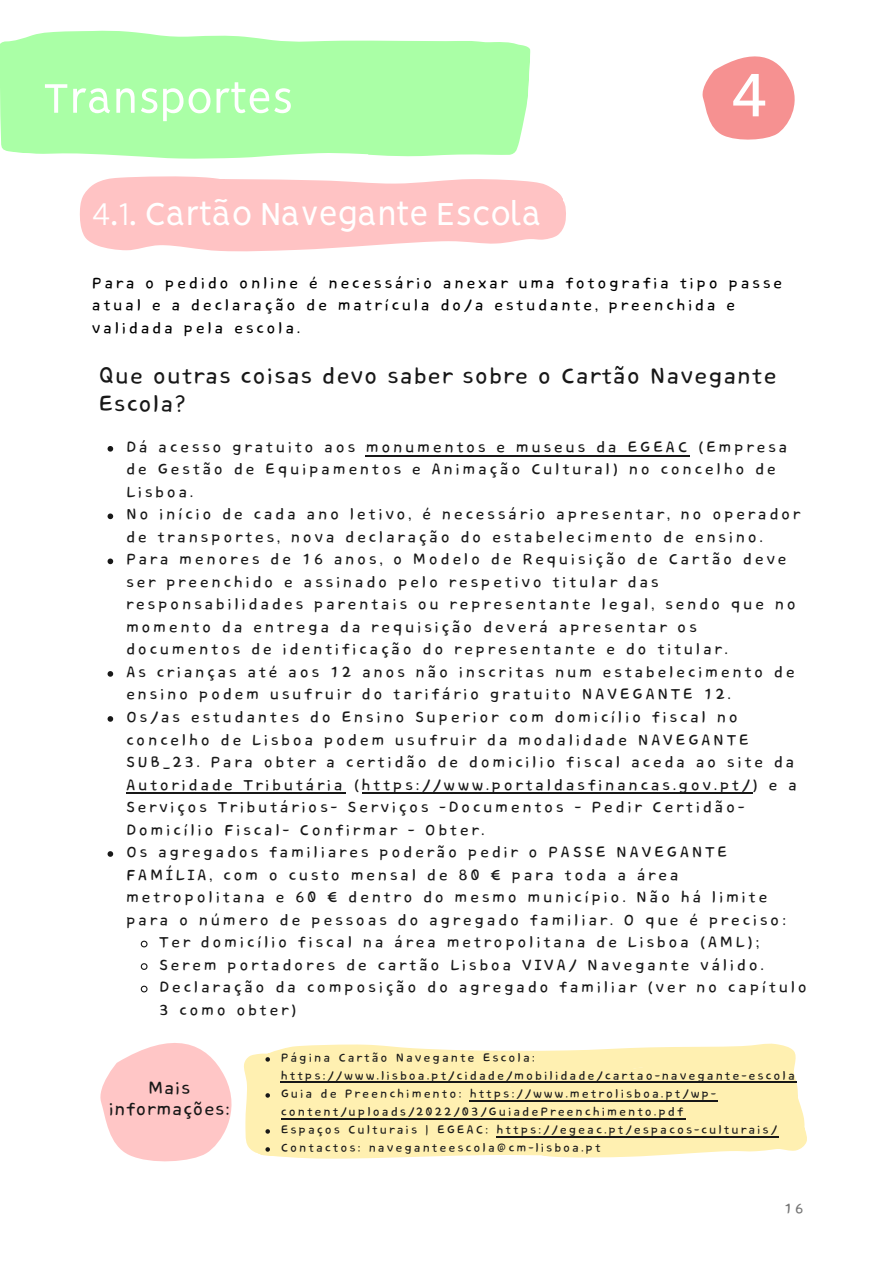
<style>
.page{position:relative;width:894px;height:1264px;background:#fff}
.page>*{position:absolute;margin:0;border:0;box-sizing:border-box;transform-origin:0 0}
.t1{font:78.45px "RTL Sondos Bold";color:#fff}
.t2{font:51.75px "RTL Sondos Regular";color:#fff}
.t3{font:39.75px "RTL Sondos Regular";color:#fff}
.t4{font:28.5px/28.2px "Core Bandi Face";color:#181818}
.t5{font:22.5px/21.3px "Core Bandi Face";color:#181818;text-align:center}
.t6{font:19.5px/22.5px "Core Bandi Face";letter-spacing:.1em;color:#181818}
.t7{font:19.5px/22.5px "Core Bandi Face";letter-spacing:.1em;color:#000}
.t8{font:18px "Core Bandi Face";color:#767676}
.t9{font:15px/18px "Core Bandi Face";letter-spacing:.1em;color:#181818}
</style>
<div class="page">
<svg style="left:0;top:30px;width:531px;height:129px;background:#b2ffaf"></svg>
<svg style="left:702px;top:56px;width:93px;height:84px"></svg>
<div style="left:266px;top:1061px;width:528px;height:94px;background:#fff0b1"></div>
<svg style="left:100px;top:1043px;width:145px;height:119px"></svg>
<svg style="left:107px;top:446px;width:6px;height:5px"></svg>
<hr style="left:366px;top:455px;width:323px;height:1px;background:#181818">
<svg style="left:107px;top:513px;width:6px;height:6px"></svg>
<svg style="left:107px;top:558px;width:6px;height:6px"></svg>
<svg style="left:107px;top:671px;width:6px;height:5px"></svg>
<svg style="left:107px;top:716px;width:6px;height:5px"></svg>
<hr style="left:126px;top:792px;width:219px;height:1px;background:#181818">
<hr style="left:361px;top:792px;width:391px;height:1px;background:#181818">
<svg style="left:107px;top:851px;width:6px;height:5px"></svg>
<svg style="left:140px;top:940px;width:8px;height:8px"></svg>
<svg style="left:140px;top:963px;width:8px;height:7px"></svg>
<svg style="left:140px;top:985px;width:8px;height:8px"></svg>
<svg style="left:80px;top:176px;width:486px;height:75px;background:#ffcbcc"></svg>
<svg style="left:265px;top:1057px;width:5px;height:4px"></svg>
<hr style="left:281px;top:1081px;width:515px;height:2px;background:#181818">
<svg style="left:265px;top:1093px;width:5px;height:4px"></svg>
<hr style="left:469px;top:1099px;width:248px;height:2px;background:#181818">
<hr style="left:281px;top:1117px;width:404px;height:2px;background:#181818">
<svg style="left:265px;top:1129px;width:5px;height:4px"></svg>
<hr style="left:496px;top:1135px;width:282px;height:2px;background:#181818">
<svg style="left:265px;top:1147px;width:5px;height:4px"></svg>
<p class="t2" style="left:43px;top:61px;width:252px">Transportes</p>
<p class="t1" style="left:728px;top:39px;width:41px">4</p>
<p class="t3" style="left:91px;top:185px;width:452px">4.1. Cartão Navegante Escola</p>
<p class="t7" style="left:92px;top:272px;width:692px">Para o pedido online é necessário anexar uma fotografia tipo passe atual e a declaração de matrícula do/a estudante, preenchida e validada pela escola.</p>
<p class="t4" style="left:98px;top:363px;width:680px">Que outras coisas devo saber sobre o Cartão Navegante<br>Escola?</p>
<p class="t6" style="left:126px;top:436px;width:663px">Dá acesso gratuito aos monumentos e museus da EGEAC (Empresa de Gestão de Equipamentos e Animação Cultural) no concelho de<br>Lisboa.</p>
<h1 class="t6" style="left:126px;top:504px;width:676px">No início de cada ano letivo, é necessário apresentar, no operador de transportes, nova declaração do estabelecimento de ensino.</h1>
<h2 class="t6" style="left:126px;top:549px;width:671px">Para menores de 16 anos, o Modelo de Requisição de Cartão deve ser preenchido e assinado pelo respetivo titular das responsabilidades parentais ou representante legal, sendo que no momento da entrega da requisição deverá apresentar os documentos de identificação do representante e do titular.</h2>
<p class="t6" style="left:126px;top:661px;width:670px">As crianças até aos 12 anos não inscritas num estabelecimento de ensino podem usufruir do tarifário gratuito NAVEGANTE 12.</p>
<p class="t6" style="left:126px;top:706px;width:673px">Os/as estudantes do Ensino Superior com domicílio fiscal no concelho de Lisboa podem usufruir da modalidade NAVEGANTE SUB_23. Para obter a certidão de domicilio fiscal aceda ao site da Autoridade Tributária (https://www.portaldasfinancas.gov.pt/) e a Serviços Tributários- Serviços -Documentos - Pedir Certidão-Domicílio Fiscal- Confirmar - Obter.</p>
<h5 class="t6" style="left:126px;top:841px;width:662px">Os agregados familiares poderão pedir o PASSE NAVEGANTE FAMÍLIA, com o custo mensal de 80 € para toda a área metropolitana e 60 € dentro do mesmo município. Não há limite para o número de pessoas do agregado familiar. O que é preciso:</h5>
<h3 class="t6" style="left:159px;top:931px;width:602px">Ter domicílio fiscal na área metropolitana de Lisboa (AML);</h3>
<p class="t6" style="left:159px;top:954px;width:606px">Serem portadores de cartão Lisboa VIVA/ Navegante válido.</p>
<p class="t6" style="left:159px;top:976px;width:650px">Declaração da composição do agregado familiar (ver no capítulo<br>3 como obter)</p>
<h4 class="t5" style="left:109px;top:1077px;width:123px">Mais informações:</h4>
<p class="t9" style="left:281px;top:1048px;width:516px">Página Cartão Navegante Escola: https://www.lisboa.pt/cidade/mobilidade/cartao-navegante-escola</p>
<p class="t9" style="left:281px;top:1084px;width:437px">Guia de Preenchimento: https://www.metrolisboa.pt/wp&shy;content/uploads/2022/03/GuiadePreenchimento.pdf</p>
<p class="t9" style="left:281px;top:1120px;width:498px">Espaços Culturais | EGEAC: https://egeac.pt/espacos-culturais/</p>
<p class="t9" style="left:281px;top:1138px;width:322px">Contactos: naveganteescola@cm-lisboa.pt</p>
<p class="t8" style="left:783px;top:1199px;width:22px">16</p>
</div>
